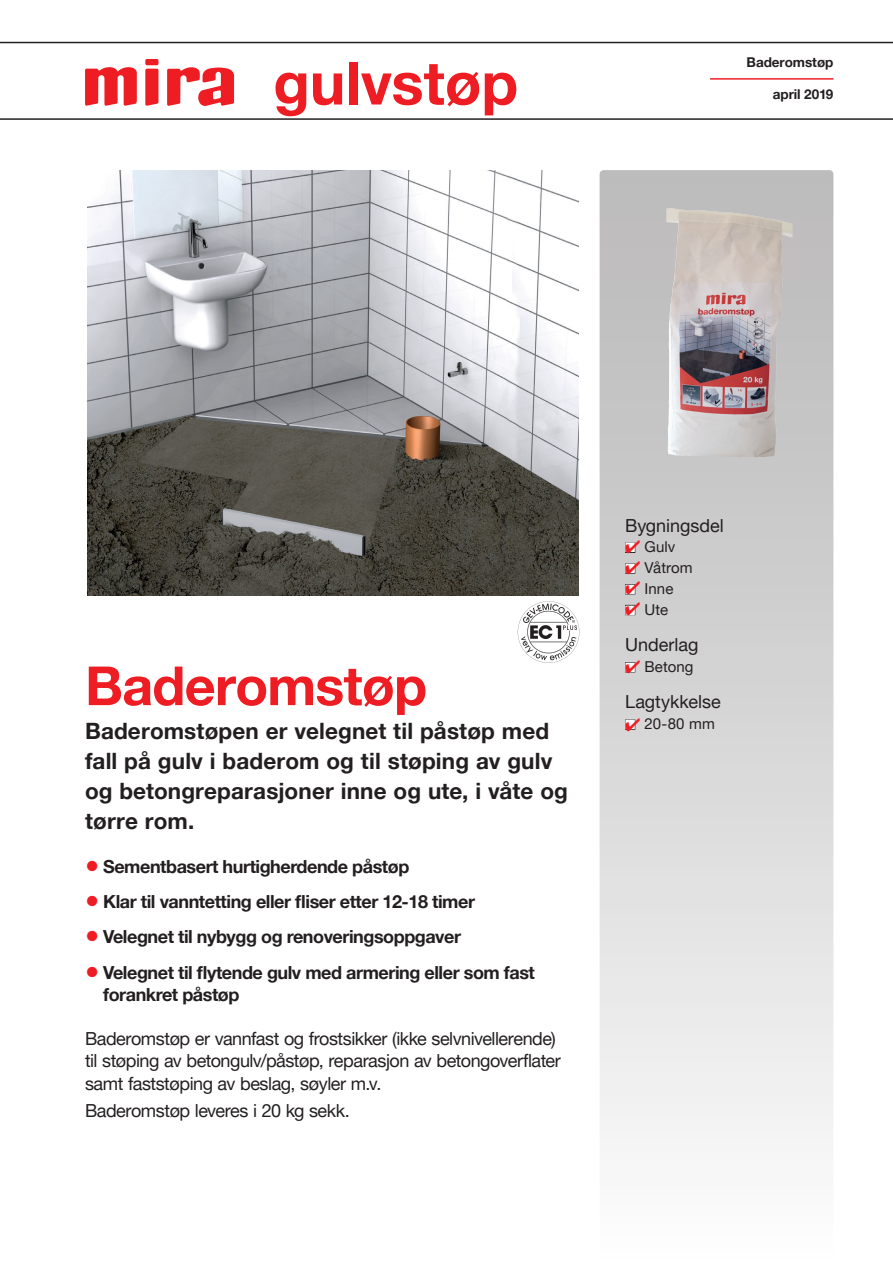
<style>
.page{position:relative;width:893px;height:1263px;background:#fff}
.page>*{position:absolute;margin:0;border:0;box-sizing:border-box;transform-origin:0 0}
.TYPE_OVERSKRIFT{font:700 60px "Helvetica Neue LT Pro";color:#ee1d23}
.over{font:700 54px "Helvetica Neue LT Pro";letter-spacing:-.015em;color:#ee1d23}
.TEKST_UNDER_BILLEDE{font:700 22.5px/30px "Helvetica Neue LT Pro";letter-spacing:.005em;color:#231f20}
.DOTPUNKTER{font:700 18px/22.5px "Helvetica Neue LT Pro";letter-spacing:-.025em;color:#231f20}
.BRØD_side_1{font:18px/22.5px "Helvetica Neue LT Pro";letter-spacing:-.025em;color:#231f20}
.BRØD_OVERSKRIFT{font:18px "Helvetica Neue LT Pro";color:#231f20}
.PUNKTER_TIL_HØJRE{font:15px "Helvetica Neue LT Pro";letter-spacing:.005em;color:#231f20}
.BRØD{font:700 13.5px "Helvetica Neue LT Pro";letter-spacing:-.005em;color:#231f20}
.s1{font-size:28.5px;color:#ee1d23}
.s2{color:#fff}
</style>
<div class="page">
<div style="left:600px;top:170px;width:233px;height:1093px;background:linear-gradient(to bottom,#b7b6b6,#fafafa);border-radius:4px"></div>
<img style="left:87px;top:170px;width:491px;height:425px">
<hr style="left:0;top:118px;width:893px;height:2px;background:#231f20">
<hr style="left:0;top:42px;width:893px;height:1px;background:#231f20">
<svg style="left:145px;top:69px;width:13px;height:37px"></svg>
<div style="left:145px;top:59px;width:13px;height:6px;background:#ee1d23;border-radius:2px"></div>
<svg style="left:85px;top:67px;width:52px;height:39px"></svg>
<svg style="left:167px;top:67px;width:67px;height:39px"></svg>
<div style="left:625px;top:543px;width:10px;height:10px;border:1px solid #231f20"></div>
<div style="left:625px;top:563px;width:10px;height:10px;border:1px solid #231f20"></div>
<div style="left:625px;top:584px;width:10px;height:10px;border:1px solid #231f20"></div>
<div style="left:625px;top:605px;width:10px;height:10px;border:1px solid #231f20"></div>
<div style="left:625px;top:662px;width:10px;height:10px;border:1px solid #231f20"></div>
<div style="left:625px;top:719px;width:10px;height:10px;border:1px solid #231f20"></div>
<hr style="left:710px;top:78px;width:123px;height:2px;background:#ee1d23">
<svg style="left:518px;top:601px;width:61px;height:62px"></svg>
<img style="left:666px;top:208px;width:127px;height:249px">
<svg style="left:626px;top:561px;width:14px;height:13px"></svg>
<svg style="left:626px;top:540px;width:14px;height:13px"></svg>
<svg style="left:626px;top:660px;width:14px;height:13px"></svg>
<svg style="left:626px;top:718px;width:14px;height:13px"></svg>
<svg style="left:626px;top:602px;width:14px;height:14px"></svg>
<svg style="left:626px;top:581px;width:14px;height:14px"></svg>
<p class="TYPE_OVERSKRIFT" style="left:273px;top:46px;width:246px">gulvstøp</p>
<p class="BRØD" style="left:747px;top:53px;width:88px">Baderomstøp</p>
<p class="BRØD" style="left:773px;top:86px;width:62px">april 2019</p>
<p class="over" style="left:85px;top:653px;width:344px">Baderomstøp</p>
<p class="TEKST_UNDER_BILLEDE" style="left:85px;top:715px;width:484px">Baderomstøpen er velegnet til påstøp med fall på gulv i baderom og til støping av gulv og betongreparasjoner inne og ute, i våte og tørre rom.</p>
<p class="DOTPUNKTER" style="left:85px;top:855px;width:326px"><span class="s1">•</span> Sementbasert hurtigherdende påstøp</p>
<p class="DOTPUNKTER" style="left:85px;top:890px;width:391px"><span class="s1">•</span> Klar til vanntetting eller fliser etter 12-18 timer</p>
<p class="DOTPUNKTER" style="left:85px;top:925px;width:378px"><span class="s1">•</span> Velegnet til nybygg og renoveringsoppgaver</p>
<p class="DOTPUNKTER" style="left:103px;top:960px;width:433px;text-indent:-18px"><span class="s1">•</span> Velegnet til flytende gulv med armering eller som fast forankret påstøp</p>
<p class="BRØD_side_1" style="left:85px;top:1027px;width:477px">Baderomstøp er vannfast og frostsikker (ikke selvnivellerende) til støping av betongulv/påstøp, reparasjon av betongoverflater samt faststøping av beslag, søyler m.v.</p>
<p class="BRØD_side_1" style="left:85px;top:1098px;width:266px">Baderomstøp leveres i 20 kg sekk.</p>
<p class="BRØD_OVERSKRIFT" style="left:625px;top:514px;width:100px">Bygningsdel</p>
<p class="PUNKTER_TIL_HØJRE" style="left:625px;top:538px;width:52px"><span class="s2">■</span> Gulv</p>
<p class="PUNKTER_TIL_HØJRE" style="left:625px;top:559px;width:69px"><span class="s2">■</span> Våtrom</p>
<p class="PUNKTER_TIL_HØJRE" style="left:625px;top:579px;width:50px"><span class="s2">■</span> Inne</p>
<p class="PUNKTER_TIL_HØJRE" style="left:625px;top:600px;width:44px"><span class="s2">■</span> Ute</p>
<p class="BRØD_OVERSKRIFT" style="left:625px;top:634px;width:75px">Underlag</p>
<p class="PUNKTER_TIL_HØJRE" style="left:625px;top:657px;width:70px"><span class="s2">■</span> Betong</p>
<p class="BRØD_OVERSKRIFT" style="left:625px;top:691px;width:97px">Lagtykkelse</p>
<p class="PUNKTER_TIL_HØJRE" style="left:625px;top:715px;width:91px"><span class="s2">■</span> 20-80 mm</p>
</div>
